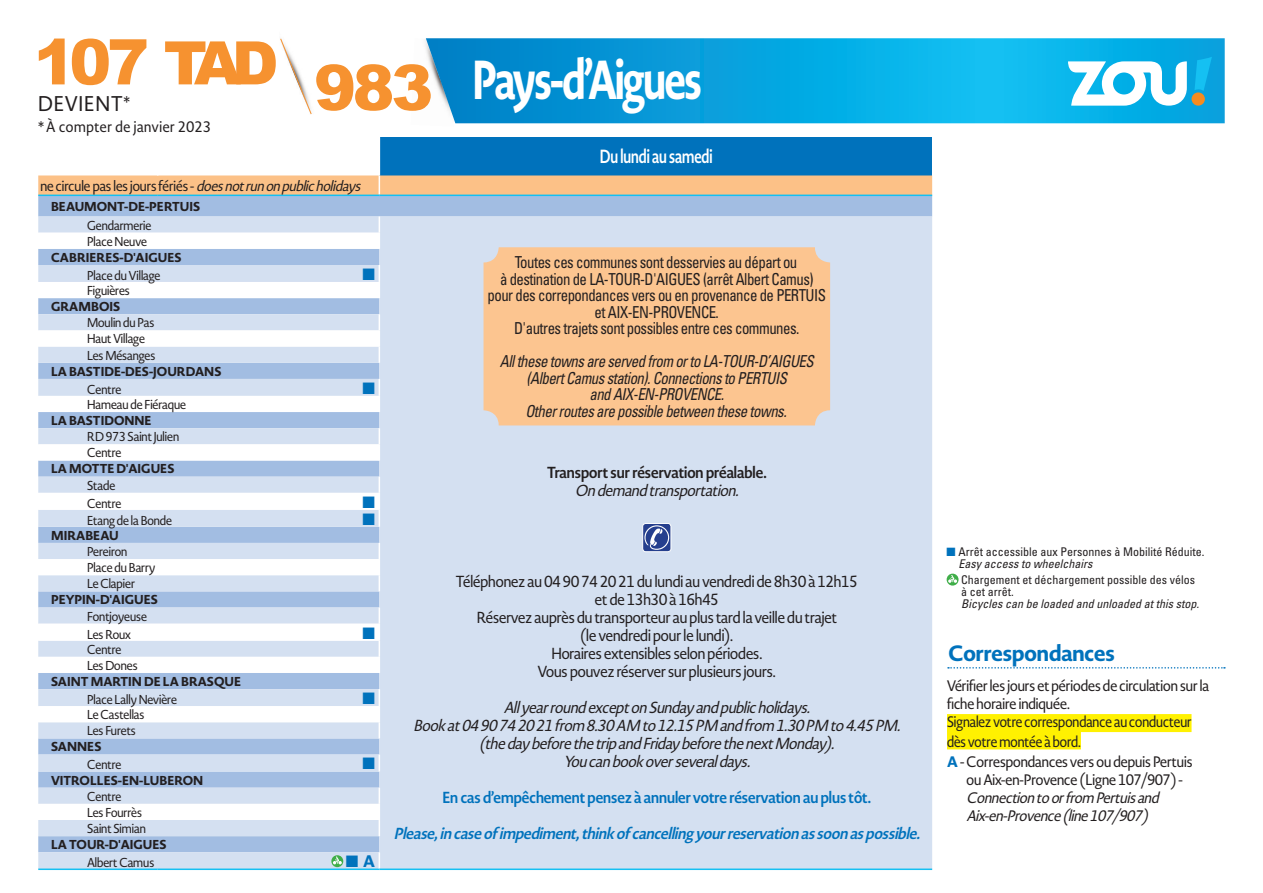
<style>
.page{position:relative;width:1263px;height:893px;background:#fff}
.page>*{position:absolute;margin:0;border:0;box-sizing:border-box;transform-origin:0 0}
.t1{font:900 63px "Arial";letter-spacing:-.06em;color:#f69230}
.t2{font:800 54px "Novel Display";letter-spacing:-.03em;color:#fff;scale:.75 1}
.t3{font:800 21.9px "Novel Display";color:#0072bc}
.t4{font:500 condensed 21px "Novel Display";letter-spacing:.04em;color:#231f20}
.t5{font:700 condensed 18.75px "Novel Display";color:#fff;scale:.81 1}
.t6{font:condensed 16.5px/16.5px "Univers LT Std";letter-spacing:-.035em;color:#231f20;text-align:center;scale:.9 1}
.t7{font:italic condensed 16.5px/16.5px "Univers LT Std";letter-spacing:-.035em;color:#231f20;text-align:center;scale:.9 1}
.t8{font:16.5px "Zapf Dingbats Std";color:#0072bc}
.t9{font:800 16.5px "Novel Display";color:#0072bc}
.t10{font:500 condensed 15.75px/18px "Novel Display";color:#231f20;text-align:center}
.t11{font:italic 500 condensed 15.75px/18px "Novel Display";letter-spacing:-.01em;color:#231f20;text-align:center}
.t12{font:italic 700 condensed 15.75px "Novel Display";color:#0072bc}
.t13{font:700 condensed 15.75px "Novel Display";color:#0072bc}
.t14{font:700 condensed 15.75px "Novel Display";color:#231f20}
.t15{font:500 condensed 15px/18px "Novel Display";color:#231f20}
.t16{font:500 condensed 15px/20.1px "Novel Display";color:#231f20;scale:.95 1}
.t17{font:italic 500 condensed 15px/18px "Novel Display";color:#231f20}
.t18{font:500 condensed 15px "Novel Display";letter-spacing:.04em;color:#231f20}
.t19{font:500 condensed 14.25px "Novel Display";color:#231f20}
.t20{font:500 condensed 12.75px/16.2px "Novel Display";color:#231f20}
.t21{font:800 12.75px "Novel Display";color:#231f20}
.t22{font:condensed 12px/12px "Univers LT Std";color:#231f20}
.t23{font:italic condensed 12px "Univers LT Std";color:#231f20}
.s1{font-size:60px}
.s2{font-size:16.5px}
.s3{font-style:italic}
.s4{color:#0072bc}
.s5{font-weight:800;font-stretch:normal;color:#0072bc}
</style>
<div class="page">
<svg style="left:426px;top:38px;width:799px;height:85px;background:#0ca6df"></svg>
<svg style="left:280px;top:38px;width:32px;height:77px"></svg>
<svg style="left:1194px;top:57px;width:18px;height:34px"></svg>
<svg style="left:1068px;top:61px;width:119px;height:45px"></svg>
<div style="left:1191px;top:92px;width:14px;height:14px;background:#f68b1f;border-radius:50%"></div>
<div style="left:947px;top:714px;width:244px;height:18px;background:#fff101"></div>
<div style="left:947px;top:730px;width:134px;height:19px;background:#fff101"></div>
<svg style="left:948px;top:667px;width:277px;height:2px"></svg>
<div style="left:379px;top:137px;width:553px;height:38px;background:#0072bc"></div>
<svg style="left:38px;top:196px;width:894px;height:21px;background:#a3bee2"></svg>
<div style="left:38px;top:217px;width:894px;height:651px;background:#d4e0f1"></div>
<svg style="left:38px;top:233px;width:341px;height:587px"></svg>
<hr style="left:379px;top:137px;width:1px;height:38px;background:#fff">
<svg style="left:38px;top:175px;width:894px;height:20px;background:#f3c08b"></svg>
<hr style="left:38px;top:195px;width:120px;height:1px;background:#15c0f2">
<hr style="left:158px;top:195px;width:221px;height:1px;background:#15c0f2">
<hr style="left:379px;top:195px;width:553px;height:1px;background:#15c0f2">
<hr style="left:38px;top:868px;width:120px;height:2px;background:#15c0f2">
<hr style="left:158px;top:868px;width:221px;height:2px;background:#15c0f2">
<svg style="left:379px;top:217px;width:1px;height:32px"></svg>
<svg style="left:379px;top:265px;width:1px;height:33px"></svg>
<svg style="left:379px;top:314px;width:1px;height:49px"></svg>
<svg style="left:379px;top:379px;width:1px;height:33px"></svg>
<svg style="left:379px;top:428px;width:1px;height:32px"></svg>
<svg style="left:379px;top:477px;width:1px;height:50px"></svg>
<svg style="left:379px;top:543px;width:1px;height:48px"></svg>
<svg style="left:379px;top:607px;width:1px;height:66px"></svg>
<svg style="left:379px;top:689px;width:1px;height:49px"></svg>
<svg style="left:379px;top:755px;width:1px;height:16px"></svg>
<svg style="left:379px;top:788px;width:1px;height:48px"></svg>
<svg style="left:379px;top:852px;width:1px;height:16px"></svg>
<hr style="left:379px;top:868px;width:553px;height:2px;background:#15c0f2">
<div style="left:483px;top:247px;width:347px;height:178px;background:#fcc590;border-radius:15px"></div>
<div style="left:642px;top:523px;width:29px;height:29px;border:1px solid #fff;border-radius:3px"></div>
<svg style="left:644px;top:525px;width:25px;height:25px"></svg>
<svg style="left:331px;top:855px;width:12px;height:12px"></svg>
<svg style="left:947px;top:574px;width:11px;height:12px"></svg>
<h1 class="t1" style="left:34px;top:16px;width:246px">107 <span class="s1">TAD</span></h1>
<h3 class="t4" style="left:38px;top:90px;width:93px">DEVIENT<span class="s2">*</span></h3>
<p class="t18" style="left:38px;top:117px;width:174px">* À compter de janvier 2023</p>
<h1 class="t1" style="left:314px;top:42px;width:121px">983</h1>
<p class="t19" style="left:40px;top:177px;width:325px">ne circule pas les jours fériés - <span class="s3">doesnotrunonpublicholidays</span></p>
<p class="t21" style="left:51px;top:198px;width:151px">BEAUMONT-DE-PERTUIS</p>
<p class="t20" style="left:87px;top:217px;width:66px">Gendarmerie</p>
<p class="t20" style="left:87px;top:233px;width:61px">Place Neuve</p>
<p class="t21" style="left:51px;top:249px;width:132px">CABRIERES-D'AIGUES</p>
<p class="t20" style="left:87px;top:268px;width:75px">Place du Village</p>
<p class="t8" style="left:362px;top:266px;width:14px">■</p>
<p class="t20" style="left:87px;top:283px;width:44px">Figuières</p>
<p class="t21" style="left:51px;top:298px;width:71px">GRAMBOIS</p>
<p class="t20" style="left:87px;top:315px;width:70px">Moulin du Pas<br>Haut Village<br>Les Mésanges</p>
<p class="t21" style="left:51px;top:363px;width:172px">LA BASTIDE-DES-JOURDANS</p>
<p class="t20" style="left:87px;top:382px;width:36px">Centre</p>
<p class="t8" style="left:362px;top:380px;width:14px">■</p>
<p class="t20" style="left:87px;top:397px;width:100px">Hameau de Fiéraque</p>
<p class="t21" style="left:51px;top:412px;width:102px">LA BASTIDONNE</p>
<p class="t20" style="left:87px;top:429px;width:94px">RD 973 Saint Julien<br>Centre</p>
<p class="t21" style="left:51px;top:461px;width:125px">LA MOTTE D'AIGUES</p>
<p class="t20" style="left:87px;top:477px;width:36px;line-height:18px">Stade<br>Centre</p>
<p class="t8" style="left:362px;top:494px;width:14px">■</p>
<h2 class="t2" style="left:472px;top:44px;width:307px">Pays-d’Aigues</h2>
<h3 class="t5" style="left:600px;top:145px;width:141px">Du lundi au samedi</h3>
<p class="t6" style="left:487px;top:254px;width:378px">Toutes ces communes sont desservies au départ ou<br>à destination de LA-TOUR-D'AIGUES (arrêt Albert Camus) pour des correpondances vers ou en provenance de PERTUIS et AIX-EN-PROVENCE.<br>D'autres trajets sont possibles entre ces communes.</p>
<p class="t7" style="left:500px;top:353px;width:350px">All these towns are served from or to LA-TOUR-D’AIGUES (Albert Camus station). Connections to PERTUIS<br>and AIX-EN-PROVENCE.<br>Other routes are possible between these towns.</p>
<p class="t14" style="left:547px;top:463px;width:221px">Transport sur réservation préalable.</p>
<p class="t11" style="left:575px;top:482px;width:169px">Ondemandtransportation.</p>
<p class="t20" style="left:87px;top:512px;width:86px">Etang de la Bonde</p>
<p class="t8" style="left:362px;top:511px;width:14px">■</p>
<p class="t21" style="left:51px;top:527px;width:69px">MIRABEAU</p>
<p class="t20" style="left:87px;top:544px;width:69px">Pereiron<br>Place du Barry<br>Le Clapier</p>
<p class="t21" style="left:51px;top:591px;width:109px">PEYPIN-D'AIGUES</p>
<p class="t20" style="left:87px;top:607px;width:61px;line-height:18px">Fontjoyeuse<br>Les Roux</p>
<p class="t8" style="left:362px;top:625px;width:14px">■</p>
<p class="t20" style="left:87px;top:641px;width:52px">Centre<br>Les Dones</p>
<p class="t21" style="left:51px;top:673px;width:192px">SAINT MARTIN DE LA BRASQUE</p>
<p class="t20" style="left:87px;top:692px;width:91px">Place Lally Nevière</p>
<p class="t8" style="left:362px;top:690px;width:14px">■</p>
<p class="t20" style="left:87px;top:707px;width:59px">Le Castellas<br>Les Furets</p>
<p class="t21" style="left:51px;top:738px;width:52px">SANNES</p>
<p class="t20" style="left:87px;top:757px;width:36px">Centre</p>
<p class="t8" style="left:362px;top:756px;width:14px">■</p>
<p class="t21" style="left:51px;top:772px;width:154px">VITROLLES-EN-LUBERON</p>
<p class="t20" style="left:87px;top:788px;width:60px">Centre<br>Les Fourrès<br>Saint Simian</p>
<p class="t21" style="left:51px;top:836px;width:117px">LA TOUR-D'AIGUES</p>
<p class="t20" style="left:87px;top:855px;width:69px">Albert Camus</p>
<p class="t9" style="left:346px;top:850px;width:31px">■ A</p>
<p class="t10" style="left:456px;top:572px;width:403px">Téléphonez au 04 90 74 20 21 du lundi au vendredi de 8h30 à 12h15 et de 13h30 à 16h45<br>Réservez auprès du transporteur au plus tard la veille du trajet<br>(le vendredi pour le lundi).<br>Horaires extensibles selon périodes.<br>Vous pouvez réserver sur plusieurs jours.</p>
<p class="t11" style="left:413px;top:698px;width:492px">AllyearroundexceptonSundayandpublicholidays.<br>Bookat04 90 74 20 21 from 8.30 AM to12.15 PM andfrom 1.30 PM to4.45 PM. (thedaybeforethetripandFridaybeforethenextMonday).<br>Youcanbookoverseveraldays.</p>
<p class="t13" style="left:443px;top:787px;width:430px">En cas d’empêchement pensez à annuler votre réservation au plus tôt.</p>
<p class="t12" style="left:394px;top:823px;width:532px">Please,incaseof impediment,thinkof cancelling yourreservationassoonaspossible.</p>
<p class="t22" style="left:958px;top:545px;width:247px;text-indent:-12px"><span class="s4">■</span> Arrêt accessible aux Personnes à Mobilité Réduite.<br><span class="s3">Easyaccessto wheelchairs</span></p>
<p class="t22" style="left:961px;top:574px;width:235px">Chargement et déchargement possible des vélos à cet arrêt.</p>
<p class="t23" style="left:961px;top:596px;width:243px">Bicyclescan be loaded and unloaded atthisstop.</p>
<h3 class="t3" style="left:948px;top:639px;width:168px">Correspondances</h3>
<p class="t15" style="left:947px;top:677px;width:264px">Vérifier les jours et périodes de circulation sur la fiche horaire indiquée.<br>Signalez votre correspondance au conducteur</p>
<p class="t16" style="left:947px;top:732px;width:260px">dès votre montée à bord.<br><span class="s5">A</span> - Correspondances vers ou depuis Pertuis</p>
<p class="t15" style="left:967px;top:771px;width:218px">ou Aix-en-Provence (Ligne 107/907) -</p>
<p class="t17" style="left:967px;top:789px;width:197px">Connectiontoorfrom Pertuisand<br>Aix-en-Provence(line107/907)</p>
</div>
